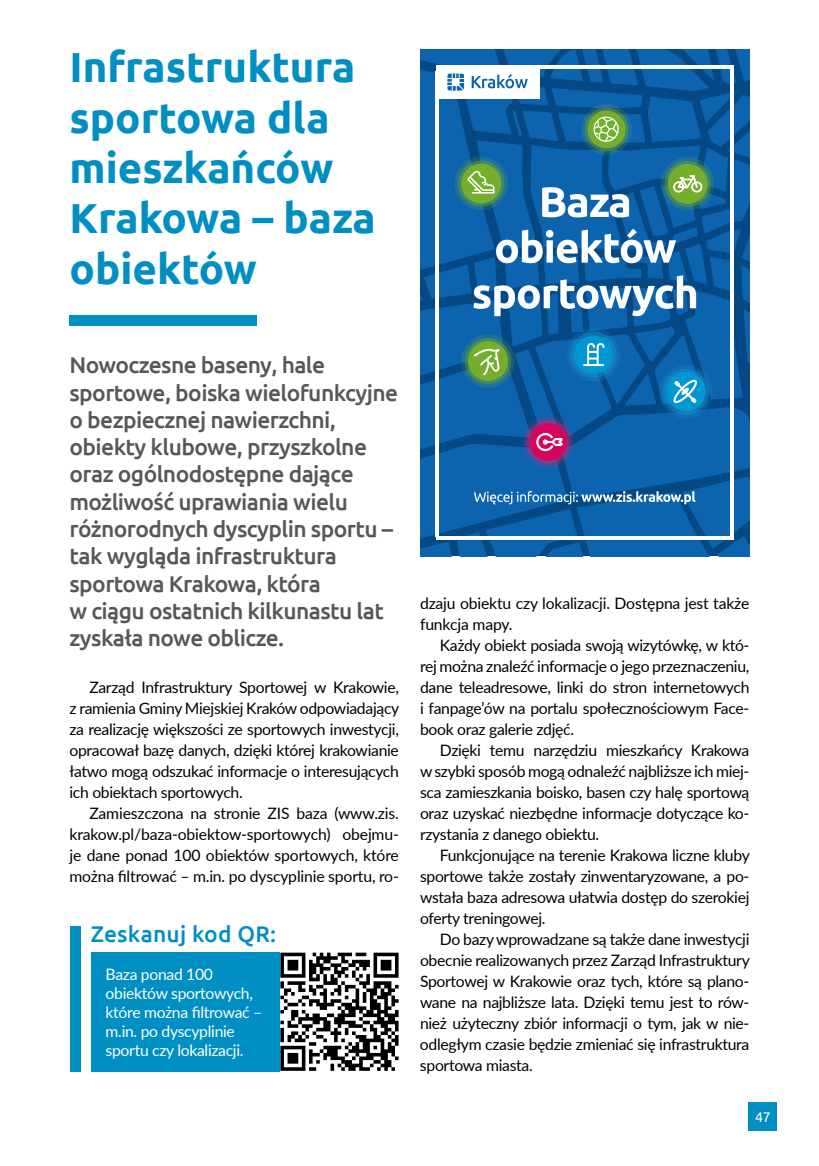
<style>
.page{position:relative;width:819px;height:1166px;background:#fff}
.page>*{position:absolute;margin:0;border:0;box-sizing:border-box;transform-origin:0 0}
.t1{font:700 42px/50.4px "Ubuntu";color:#008fc3}
.t2{font:500 22.75px/27.3px "Ubuntu";letter-spacing:-.025em;color:#575756}
.t3{font:500 22.75px "Ubuntu";letter-spacing:.01em;color:#008fc3}
.t4{font:15.75px/21px "Lato";letter-spacing:-.02em;color:#000;text-align:justify}
.t5{font:15.75px/18.9px "Lato";letter-spacing:-.02em;color:#fff}
.t6{font:14px "Ubuntu";color:#fff}
</style>
<div class="page">
<div style="left:69px;top:315px;width:188px;height:11px;background:#008fc3"></div>
<svg style="left:280px;top:952px;width:118px;height:119px"></svg>
<div style="left:91px;top:952px;width:188px;height:119px;background:#008fc3"></div>
<div style="left:70px;top:926px;width:10px;height:145px;background:#008fc3"></div>
<svg style="left:420px;top:50px;width:329px;height:506px;background:#0e5fa5"></svg>
<svg style="left:542px;top:187px;width:87px;height:30px"></svg>
<svg style="left:496px;top:229px;width:180px;height:34px"></svg>
<svg style="left:473px;top:275px;width:223px;height:41px"></svg>
<svg style="left:474px;top:491px;width:221px;height:13px;background:#508abb"></svg>
<svg style="left:581px;top:104px;width:51px;height:51px"></svg>
<svg style="left:584px;top:108px;width:44px;height:43px"></svg>
<div style="left:587px;top:111px;width:38px;height:37px;background:#74ae2c;border-radius:50%"></div>
<svg style="left:593px;top:117px;width:25px;height:25px"></svg>
<svg style="left:523px;top:417px;width:50px;height:50px"></svg>
<svg style="left:526px;top:420px;width:44px;height:44px"></svg>
<div style="left:529px;top:423px;width:38px;height:38px;background:#d6045d;border-radius:50%"></div>
<svg style="left:536px;top:433px;width:26px;height:18px"></svg>
<svg style="left:659px;top:365px;width:53px;height:54px"></svg>
<svg style="left:662px;top:369px;width:47px;height:46px"></svg>
<div style="left:666px;top:372px;width:39px;height:39px;background:#0097d3;border-radius:50%"></div>
<svg style="left:673px;top:380px;width:24px;height:23px"></svg>
<svg style="left:461px;top:334px;width:53px;height:54px"></svg>
<svg style="left:465px;top:338px;width:46px;height:46px"></svg>
<div style="left:468px;top:341px;width:40px;height:40px;background:#74ae2c;border-radius:50%"></div>
<svg style="left:474px;top:349px;width:25px;height:26px"></svg>
<svg style="left:661px;top:157px;width:53px;height:54px"></svg>
<svg style="left:664px;top:161px;width:46px;height:46px"></svg>
<div style="left:667px;top:164px;width:40px;height:40px;background:#74ae2c;border-radius:50%"></div>
<svg style="left:673px;top:175px;width:29px;height:18px"></svg>
<svg style="left:566px;top:328px;width:54px;height:53px"></svg>
<svg style="left:570px;top:332px;width:46px;height:46px"></svg>
<div style="left:574px;top:335px;width:39px;height:39px;background:#0097d3;border-radius:50%"></div>
<svg style="left:583px;top:343px;width:21px;height:23px"></svg>
<svg style="left:454px;top:157px;width:54px;height:53px"></svg>
<svg style="left:458px;top:160px;width:46px;height:46px"></svg>
<div style="left:461px;top:163px;width:40px;height:40px;background:#74ae2c;border-radius:50%"></div>
<svg style="left:467px;top:171px;width:27px;height:23px"></svg>
<div style="left:436px;top:66px;width:103px;height:32px;background:#fff"></div>
<svg style="left:447px;top:73px;width:17px;height:18px"></svg>
<svg style="left:471px;top:74px;width:57px;height:14px"></svg>
<hr style="left:436px;top:71px;width:3px;height:465px;background:#fff">
<hr style="left:730px;top:66px;width:3px;height:470px;background:#fff">
<hr style="left:436px;top:536px;width:297px;height:4px;background:#fff">
<hr style="left:436px;top:66px;width:297px;height:3px;background:#fff">
<div style="left:748px;top:1102px;width:29px;height:29px;background:#008fc3"></div>
<h1 class="t1" style="left:69px;top:41px;width:308px">Infrastruktura sportowa dla mieszkańców<br>Krakowa – baza obiektów</h1>
<p class="t2" style="left:69px;top:351px;width:330px">Nowoczesne baseny, hale sportowe, boiska wielofunkcyjne o bezpiecznej nawierzchni, obiekty klubowe, przyszkolne oraz ogólnodostępne dające możliwość uprawiania wielu różnorodnych dyscyplin sportu – tak wygląda infrastruktura sportowa Krakowa, która<br>w ciągu ostatnich kilkunastu lat zyskała nowe oblicze.</p>
<p class="t4" style="left:69px;top:676px;width:331px;text-indent:20px">Zarząd Infrastruktury Sportowej w Krakowie, z ramienia Gminy Miejskiej Kraków odpowiadający za realizację większości ze sportowych inwestycji, opracował bazę danych, dzięki której krakowianie łatwo mogą odszukać informacje o interesujących ich obiektach sportowych.</p>
<p class="t4" style="left:69px;top:802px;width:331px;text-indent:20px">Zamieszczona na stronie ZIS baza (www.zis. krakow.pl/baza-obiektow-sportowych) obejmu&shy;je dane ponad 100 obiektów sportowych, które można filtrować – m.in. po dyscyplinie sportu, ro-</p>
<h2 class="t3" style="left:91px;top:919px;width:187px">Zeskanuj kod QR:</h2>
<p class="t5" style="left:106px;top:964px;width:158px">Baza ponad 100 obiektów sportowych, które można filtrować – m.in. po dyscyplinie sportu czy lokalizacji.</p>
<p class="t4" style="left:420px;top:592px;width:331px">dzaju obiektu czy lokalizacji. Dostępna jest także funkcja mapy.</p>
<p class="t4" style="left:420px;top:634px;width:331px;text-indent:20px">Każdy obiekt posiada swoją wizytówkę, w któ&shy;rej można znaleźć informacje o jego przeznaczeniu, dane teleadresowe, linki do stron internetowych i fanpage’ów na portalu społecznościowym Face&shy;book oraz galerie zdjęć.</p>
<p class="t4" style="left:420px;top:739px;width:331px;text-indent:20px">Dzięki temu narzędziu mieszkańcy Krakowa wszybki sposób mogą odnaleźć najbliższe ich miej&shy;sca zamieszkania boisko, basen czy halę sportową oraz uzyskać niezbędne informacje dotyczące ko&shy;rzystania z danego obiektu.</p>
<p class="t4" style="left:420px;top:844px;width:331px;text-indent:20px">Funkcjonujące na terenie Krakowa liczne kluby sportowe także zostały zinwentaryzowane, a po&shy;wstała baza adresowa ułatwia dostęp do szerokiej oferty treningowej.</p>
<p class="t4" style="left:420px;top:928px;width:331px;text-indent:20px">Do bazy wprowadzane są także dane inwestycji obecnie realizowanych przez Zarząd Infrastruktury Sportowej w Krakowie oraz tych, które są plano&shy;wane na najbliższe lata. Dzięki temu jest to rów&shy;nież użyteczny zbiór informacji o tym, jak w nie&shy;odległym czasie będzie zmieniać się infrastruktura sportowa miasta.</p>
<p class="t6" style="left:755px;top:1108px;width:17px">47</p>
</div>
